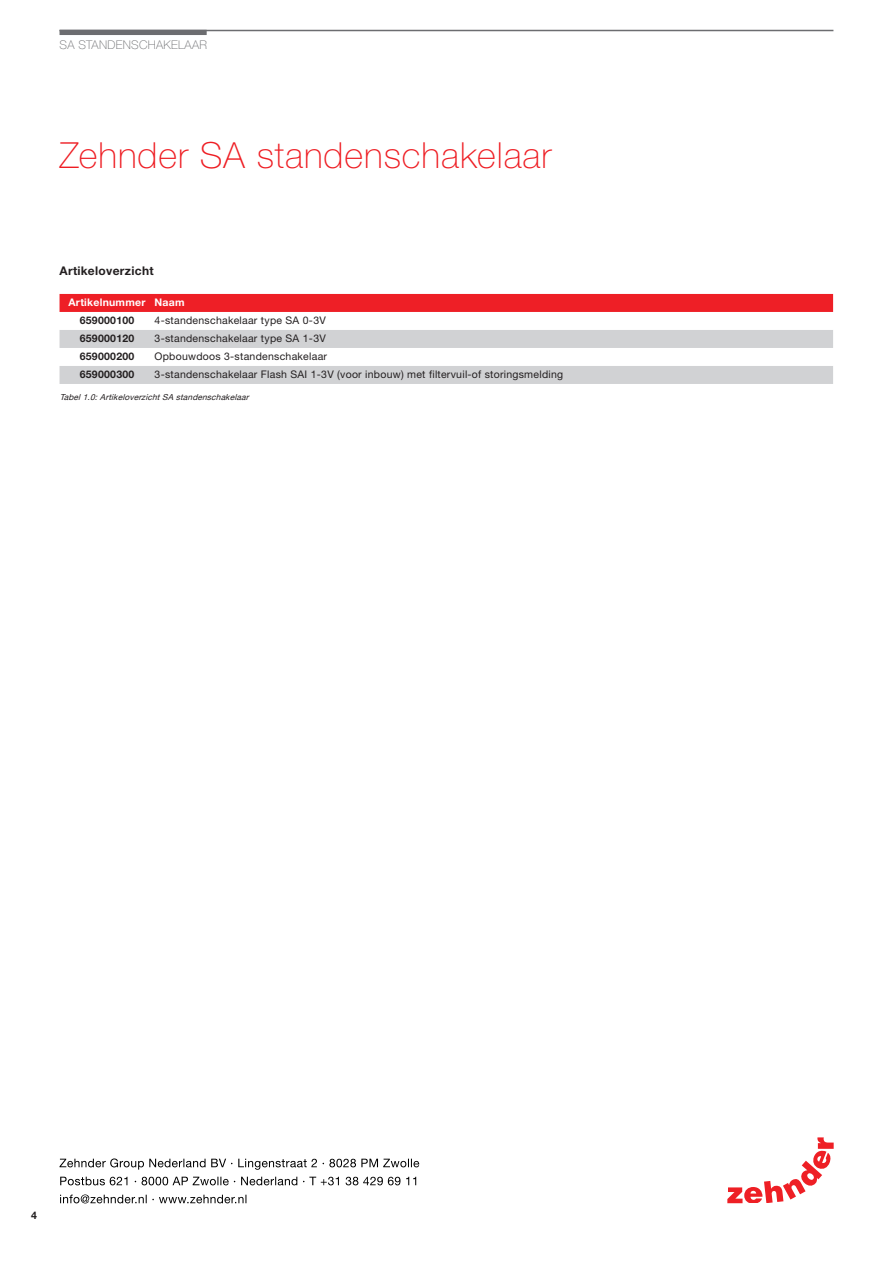
<style>
.page{position:relative;width:893px;height:1263px;background:#fff}
.page>*{position:absolute;margin:0;border:0;box-sizing:border-box;transform-origin:0 0}
.t1{font:100 36px "Helvetica Neue LTW1 G";letter-spacing:.025em;color:#ee1d23}
.t2{font:100 12px "Helvetica Neue LTW1 G";letter-spacing:.025em;color:#6c6d70}
.t3{font:700 12px "Helvetica Neue LTW1 G";letter-spacing:.025em;color:#231f20}
.t4{font:10.5px "Helvetica Neuefor Zehnder";letter-spacing:.025em;color:#231f20}
.t5{font:700 10.5px "Helvetica Neue LTW1 G";letter-spacing:.025em;color:#231f20}
.t6{font:700 10.5px "Helvetica Neue LTW1 G";letter-spacing:.025em;color:#fff}
.t7{font:italic 8.25px "Helvetica Neue";color:#231f20}
</style>
<div class="page">
<svg style="left:727px;top:1137px;width:106px;height:66px"></svg>
<svg style="left:60px;top:1194px;width:186px;height:9px"></svg>
<svg style="left:60px;top:1177px;width:356px;height:8px"></svg>
<svg style="left:60px;top:1158px;width:359px;height:12px"></svg>
<hr style="left:60px;top:30px;width:773px;height:1px;background:#6c6d70">
<div style="left:60px;top:30px;width:147px;height:5px;background:#6c6d70"></div>
<div style="left:60px;top:294px;width:773px;height:18px;background:#ee1f26"></div>
<svg style="left:60px;top:330px;width:773px;height:54px"></svg>
<p class="t2" style="left:60px;top:37px;width:149px">SA STANDENSCHAKELAAR</p>
<h1 class="t1" style="left:60px;top:134px;width:493px">Zehnder SA standenschakelaar</h1>
<p class="t3" style="left:60px;top:263px;width:96px">Artikeloverzicht</p>
<p class="t6" style="left:69px;top:295px;width:118px">Artikelnummer Naam</p>
<p class="t5" style="left:80px;top:313px;width:56px">659000100</p>
<p class="t4" style="left:155px;top:313px;width:173px">4-standenschakelaar type SA 0-3V</p>
<p class="t5" style="left:80px;top:331px;width:56px">659000120</p>
<p class="t4" style="left:155px;top:331px;width:173px">3-standenschakelaar type SA 1-3V</p>
<p class="t5" style="left:80px;top:349px;width:56px">659000200</p>
<p class="t4" style="left:155px;top:349px;width:174px">Opbouwdoos 3-standenschakelaar</p>
<p class="t5" style="left:80px;top:367px;width:56px">659000300</p>
<p class="t4" style="left:155px;top:367px;width:410px">3-standenschakelaar Flash SAI 1-3V (voor inbouw) met filtervuil-of storingsmelding</p>
<p class="t7" style="left:60px;top:393px;width:193px">Tabel1.0:ArtikeloverzichtSA standenschakelaar</p>
<p class="t5" style="left:31px;top:1209px;width:7px">4</p>
</div>
